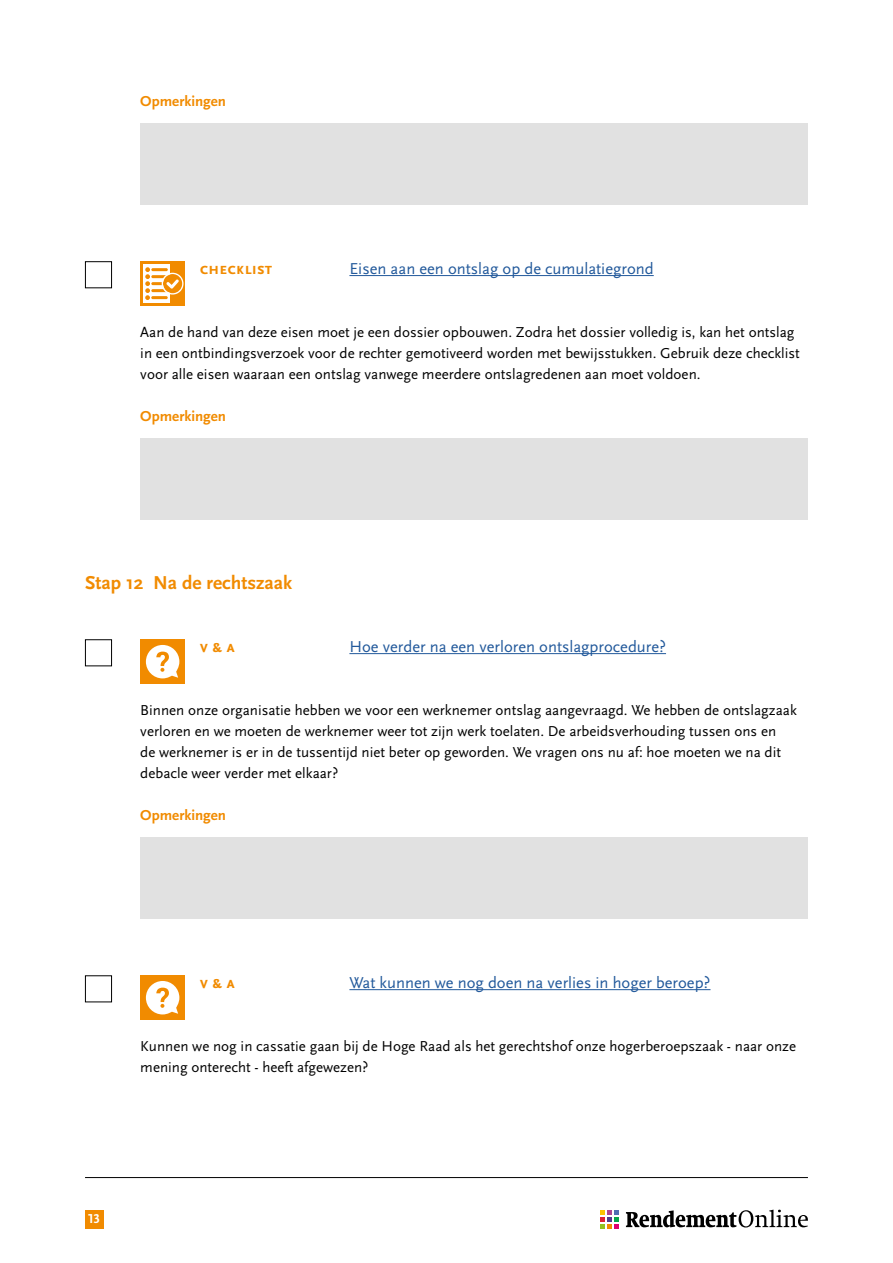
<style>
.page{position:relative;width:893px;height:1263px;background:#fff}
.page>*{position:absolute;margin:0;border:0;box-sizing:border-box;transform-origin:0 0}
.t1{font:700 19.5px "Scala Sans OT";color:#f18b00}
.t2{font:16.5px "Scala Sans OT";color:#22599b}
.t3{font:700 16.5px "Scala Sans OT";color:#f18b00}
.t4{font:15px/21px "Scala Sans OT";color:#000}
.t5{font:700 15px "Scala Sans OT";color:#f18b00}
.t6{font:700 13.5px "Scala Sans OT";color:#fff}
</style>
<div class="page">
<hr style="left:85px;top:1177px;width:723px;height:1px;background:#000">
<div style="left:85px;top:1210px;width:18px;height:18px;background:#f18b00"></div>
<svg style="left:626px;top:1209px;width:182px;height:18px"></svg>
<svg style="left:601px;top:1210px;width:18px;height:19px"></svg>
<hr style="left:349px;top:275px;width:305px;height:1px;background:#22599b">
<hr style="left:349px;top:653px;width:317px;height:1px;background:#22599b">
<hr style="left:349px;top:989px;width:361px;height:1px;background:#22599b">
<div style="left:140px;top:123px;width:668px;height:81px;background:#e1e1e1"></div>
<div style="left:140px;top:438px;width:668px;height:81px;background:#e1e1e1"></div>
<div style="left:140px;top:837px;width:668px;height:81px;background:#e1e1e1"></div>
<div style="left:85px;top:261px;width:27px;height:27px;border:1px solid #000"></div>
<div style="left:140px;top:261px;width:45px;height:45px;background:#f18b00"></div>
<div style="left:143px;top:264px;width:27px;height:39px;background:#fff"></div>
<hr style="left:151px;top:268px;width:17px;height:3px;background:#f18b00;border-radius:2px">
<hr style="left:151px;top:275px;width:17px;height:3px;background:#f18b00;border-radius:2px">
<hr style="left:151px;top:282px;width:17px;height:3px;background:#f18b00;border-radius:2px">
<hr style="left:151px;top:289px;width:17px;height:3px;background:#f18b00;border-radius:2px">
<hr style="left:151px;top:296px;width:17px;height:3px;background:#f18b00;border-radius:2px">
<svg style="left:145px;top:267px;width:5px;height:33px"></svg>
<svg style="left:162px;top:273px;width:22px;height:22px"></svg>
<div style="left:85px;top:639px;width:27px;height:27px;border:1px solid #000"></div>
<div style="left:140px;top:639px;width:45px;height:45px;background:#f18b00"></div>
<svg style="left:146px;top:645px;width:33px;height:33px"></svg>
<div style="left:85px;top:975px;width:27px;height:27px;border:1px solid #000"></div>
<div style="left:140px;top:975px;width:45px;height:45px;background:#f18b00"></div>
<svg style="left:146px;top:981px;width:33px;height:33px"></svg>
<p class="t5" style="left:140px;top:93px;width:87px">Opmerkingen</p>
<p class="t3" style="left:200px;top:259px;width:74px">CHECKLIST</p>
<p class="t2" style="left:349px;top:260px;width:306px">Eisen aan een ontslag op de cumulatiegrond</p>
<p class="t4" style="left:140px;top:322px;width:661px">Aan de hand van deze eisen moet je een dossier opbouwen. Zodra het dossier volledig is, kan het ontslag in een ontbindingsverzoek voor de rechter gemotiveerd worden met bewijsstukken. Gebruik deze checklist voor alle eisen waaraan een ontslag vanwege meerdere ontslagredenen aan moet voldoen.</p>
<p class="t5" style="left:140px;top:408px;width:87px">Opmerkingen</p>
<h1 class="t1" style="left:85px;top:572px;width:209px">Stap 12 Na de rechtszaak</h1>
<p class="t3" style="left:200px;top:637px;width:37px">V &amp; A</p>
<p class="t2" style="left:349px;top:638px;width:318px">Hoe verder na een verloren ontslagprocedure?</p>
<p class="t4" style="left:140px;top:700px;width:658px">Binnen onze organisatie hebben we voor een werknemer ontslag aangevraagd. We hebben de ontslagzaak verloren en we moeten de werknemer weer tot zijn werk toelaten. De arbeidsverhouding tussen ons en<br>de werknemer is er in de tussentijd niet beter op geworden. We vragen ons nu af: hoe moeten we na dit debacle weer verder met elkaar?</p>
<p class="t5" style="left:140px;top:807px;width:87px">Opmerkingen</p>
<p class="t3" style="left:200px;top:973px;width:37px">V &amp; A</p>
<p class="t2" style="left:349px;top:974px;width:363px">Wat kunnen we nog doen na verlies in hoger beroep?</p>
<p class="t4" style="left:140px;top:1036px;width:657px">Kunnen we nog in cassatie gaan bij de Hoge Raad als het gerechtshof onze hogerberoepszaak - naar onze mening onterecht - heeft afgewezen?</p>
<p class="t6" style="left:88px;top:1211px;width:13px">13</p>
</div>
